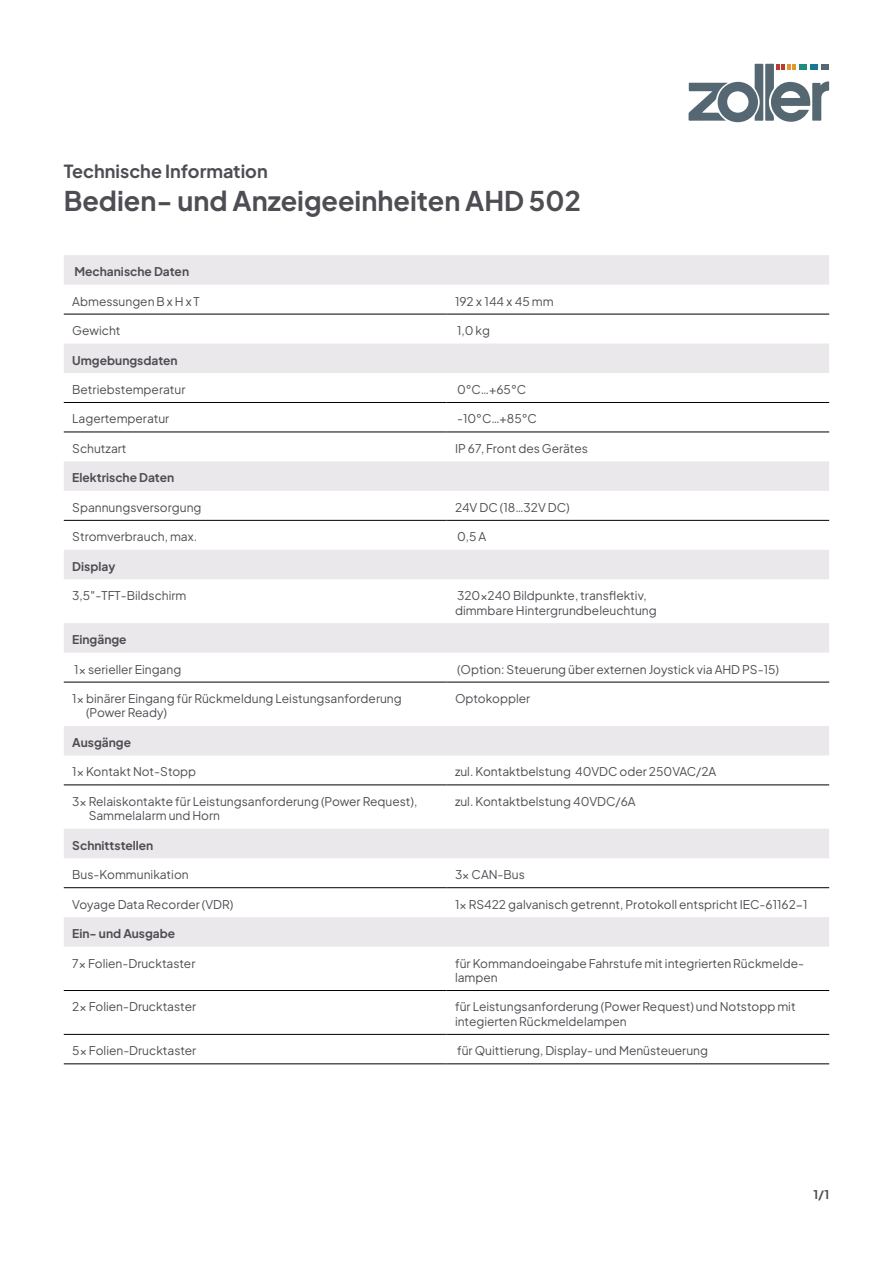
<style>
.page{position:relative;width:893px;height:1263px;background:#fff}
.page>*{position:absolute;margin:0;border:0;box-sizing:border-box;transform-origin:0 0}
.t1{font:700 27px "Plus Jakarta Sans";color:#4d4d53}
.t2{font:700 18px "Plus Jakarta Sans";color:#4d4d53}
.t3{font:12px/14.4px "Plus Jakarta Sans";color:#4d4d53}
.t4{font:700 12px "Plus Jakarta Sans";color:#4d4d53}
</style>
<div class="page">
<div style="left:717px;top:82px;width:41px;height:40px;background:#556772;border-radius:50%"></div>
<svg style="left:688px;top:83px;width:40px;height:38px"></svg>
<div style="left:727px;top:91px;width:21px;height:22px;background:#fff;border-radius:50%"></div>
<svg style="left:755px;top:64px;width:74px;height:58px"></svg>
<svg style="left:64px;top:255px;width:765px;height:692px"></svg>
<hr style="left:64px;top:314px;width:382px;height:1px;background:#000">
<hr style="left:446px;top:314px;width:383px;height:1px;background:#000">
<hr style="left:64px;top:402px;width:382px;height:1px;background:#000">
<hr style="left:446px;top:402px;width:383px;height:1px;background:#000">
<hr style="left:64px;top:432px;width:382px;height:1px;background:#000">
<hr style="left:446px;top:432px;width:383px;height:1px;background:#000">
<hr style="left:64px;top:520px;width:382px;height:1px;background:#000">
<hr style="left:446px;top:520px;width:383px;height:1px;background:#000">
<hr style="left:64px;top:682px;width:382px;height:1px;background:#000">
<hr style="left:446px;top:682px;width:383px;height:1px;background:#000">
<hr style="left:64px;top:785px;width:382px;height:1px;background:#000">
<hr style="left:446px;top:785px;width:383px;height:1px;background:#000">
<hr style="left:64px;top:887px;width:382px;height:1px;background:#000">
<hr style="left:446px;top:887px;width:383px;height:1px;background:#000">
<hr style="left:64px;top:990px;width:382px;height:1px;background:#000">
<hr style="left:446px;top:990px;width:383px;height:1px;background:#000">
<hr style="left:64px;top:1034px;width:382px;height:1px;background:#000">
<hr style="left:446px;top:1034px;width:383px;height:1px;background:#000">
<hr style="left:64px;top:1063px;width:382px;height:1px;background:#000">
<hr style="left:446px;top:1063px;width:383px;height:1px;background:#000">
<h2 class="t2" style="left:64px;top:155px;width:205px">Technische Information</h2>
<h1 class="t1" style="left:64px;top:176px;width:518px">Bedien- und Anzeigeeinheiten AHD 502</h1>
<p class="t4" style="left:74px;top:261px;width:116px">Mechanische Daten</p>
<p class="t3" style="left:72px;top:293px;width:129px">Abmessungen B x H x T</p>
<p class="t3" style="left:455px;top:293px;width:100px">192 x 144 x 45 mm</p>
<p class="t3" style="left:72px;top:322px;width:50px">Gewicht</p>
<p class="t3" style="left:457px;top:322px;width:34px">1,0 kg</p>
<p class="t4" style="left:72px;top:349px;width:107px">Umgebungsdaten</p>
<p class="t3" style="left:72px;top:381px;width:115px">Betriebstemperatur</p>
<p class="t3" style="left:457px;top:381px;width:71px">0°C…+65°C</p>
<p class="t3" style="left:72px;top:410px;width:99px">Lagertemperatur</p>
<p class="t3" style="left:457px;top:410px;width:81px">-10°C…+85°C</p>
<p class="t3" style="left:72px;top:440px;width:56px">Schutzart</p>
<p class="t3" style="left:455px;top:440px;width:134px">IP 67, Front des Gerätes</p>
<p class="t4" style="left:72px;top:467px;width:104px">Elektrische Daten</p>
<p class="t3" style="left:72px;top:499px;width:131px">Spannungsversorgung</p>
<p class="t3" style="left:455px;top:499px;width:116px">24V DC (18…32V DC)</p>
<p class="t3" style="left:72px;top:528px;width:126px">Stromverbrauch, max.</p>
<p class="t3" style="left:457px;top:528px;width:31px">0,5 A</p>
<p class="t4" style="left:72px;top:555px;width:45px">Display</p>
<p class="t3" style="left:72px;top:587px;width:116px">3,5″-TFT-Bildschirm</p>
<p class="t3" style="left:455px;top:587px;width:203px">320×240 Bildpunkte, transflektiv, dimmbare Hintergrundbeleuchtung</p>
<p class="t4" style="left:72px;top:629px;width:56px">Eingänge</p>
<p class="t3" style="left:74px;top:661px;width:109px">1x serieller Eingang</p>
<p class="t3" style="left:457px;top:661px;width:324px">(Option: Steuerung über externen Joystick via AHD PS-15)</p>
<p class="t3" style="left:86px;top:690px;width:317px;text-indent:-14px">1x binärer Eingang für Rückmeldung Leistungsanforderung (Power Ready)</p>
<p class="t3" style="left:455px;top:690px;width:77px">Optokoppler</p>
<p class="t4" style="left:72px;top:732px;width:60px">Ausgänge</p>
<p class="t3" style="left:72px;top:763px;width:126px">1x Kontakt Not-Stopp</p>
<p class="t3" style="left:455px;top:763px;width:263px">zul. Kontaktbelstung 40VDC oder 250VAC/2A</p>
<p class="t3" style="left:89px;top:793px;width:330px;text-indent:-17px">3x Relaiskontakte für Leistungsanforderung (Power Request),<br>Sammelalarm und Horn</p>
<p class="t3" style="left:455px;top:793px;width:182px">zul. Kontaktbelstung 40VDC/6A</p>
<p class="t4" style="left:72px;top:834px;width:83px">Schnittstellen</p>
<p class="t3" style="left:72px;top:866px;width:118px">Bus-Kommunikation</p>
<p class="t3" style="left:455px;top:866px;width:71px">3x CAN-Bus</p>
<p class="t3" style="left:72px;top:896px;width:163px">Voyage Data Recorder (VDR)</p>
<p class="t3" style="left:455px;top:896px;width:354px">1x RS422 galvanisch getrennt, Protokoll entspricht IEC-61162-1</p>
<p class="t4" style="left:72px;top:923px;width:104px">Ein- und Ausgabe</p>
<p class="t3" style="left:72px;top:955px;width:125px">7x Folien-Drucktaster</p>
<p class="t3" style="left:455px;top:955px;width:350px">für Kommandoeingabe Fahrstufe mit integrierten Rückmelde&shy;lampen</p>
<p class="t3" style="left:72px;top:998px;width:125px">2x Folien-Drucktaster</p>
<p class="t3" style="left:455px;top:998px;width:342px">für Leistungsanforderung (Power Request) und Notstopp mit integierten Rückmeldelampen</p>
<p class="t3" style="left:72px;top:1042px;width:125px">5x Folien-Drucktaster</p>
<p class="t3" style="left:457px;top:1042px;width:253px">für Quittierung, Display- und Menüsteuerung</p>
<p class="t4" style="left:813px;top:1184px;width:17px">1/1</p>
</div>
